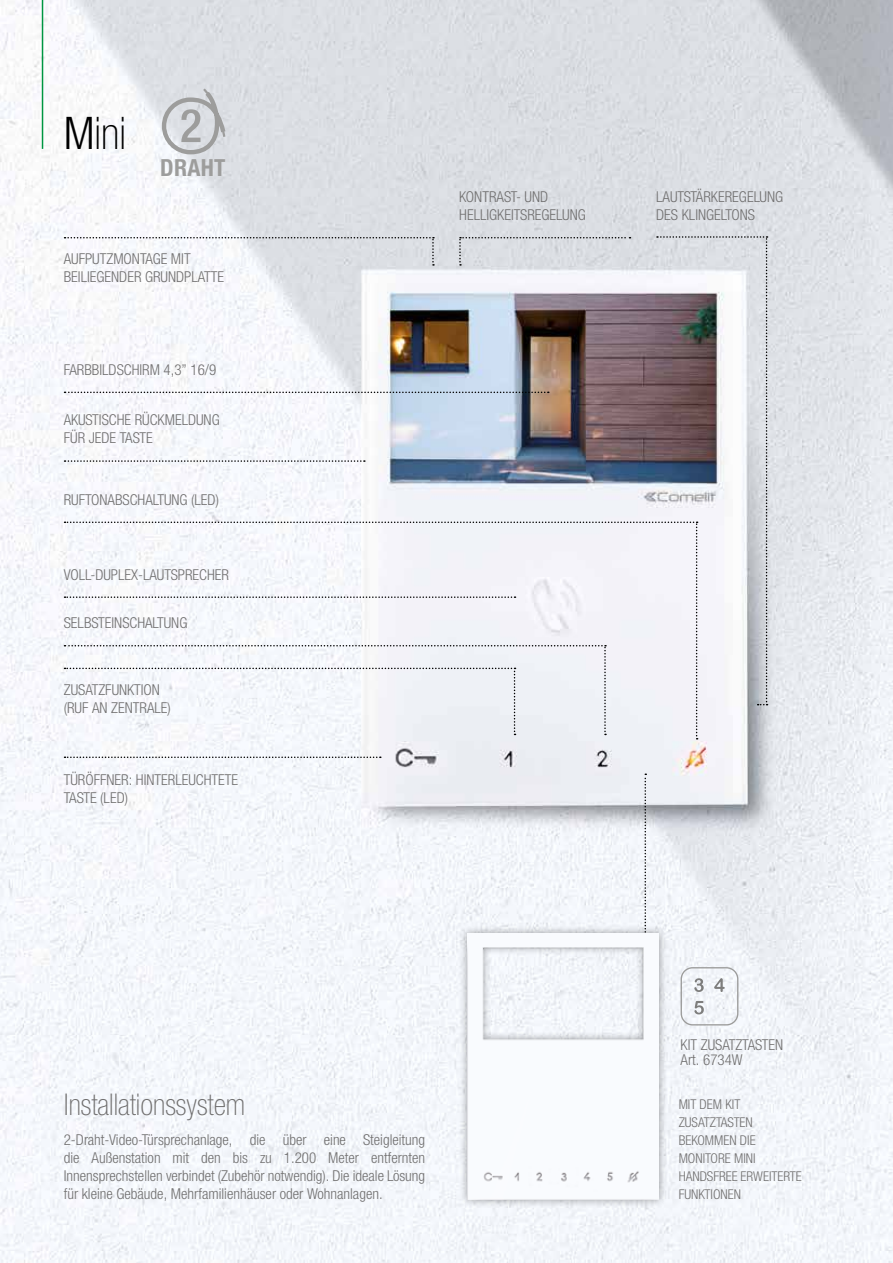
<style>
.page{position:relative;width:893px;height:1263px;background:#fff}
.page>*{position:absolute;margin:0;border:0;box-sizing:border-box;transform-origin:0 0}
.t1{font:100 condensed 45px "Helvetica Neue LTW1 G";color:#000}
.t2{font:100 condensed 30px "Helvetica Neue LTW1 G";color:#706f6f}
.t3{font:700 condensed 23.55px "Helvetica Neue LTW1 G";letter-spacing:.01em;color:#9d9d9c}
.t4{font:300 condensed 15px/18px "Helvetica Neue LTW1 G";color:#706f6f}
.t5{font:300 condensed 13.5px/18px "Helvetica Neue LTW1 G";color:#706f6f}
.s1{font-weight:300}
</style>
<div class="page">
<img style="left:0;top:0;width:893px;height:1263px">
<hr style="left:42px;top:0;width:1px;height:149px;background:#009641">
<svg style="left:65px;top:756px;width:316px;height:2px"></svg>
<svg style="left:681px;top:967px;width:57px;height:58px"></svg>
<svg style="left:65px;top:236px;width:702px;height:503px"></svg>
<svg style="left:537px;top:773px;width:109px;height:152px"></svg>
<div style="left:459px;top:925px;width:208px;height:283px;background:#000;opacity:.4"></div>
<img style="left:468px;top:934px;width:190px;height:265px">
<svg style="left:160px;top:86px;width:71px;height:71px"></svg>
<h1 class="t1" style="left:64px;top:107px;width:64px"><span class="s1">M</span>ini</h1>
<h3 class="t3" style="left:160px;top:154px;width:67px">DRAHT</h3>
<p class="t4" style="left:64px;top:250px;width:162px">AUFPUTZMONTAGE MIT<br>BEILIEGENDER GRUNDPLATTE</p>
<p class="t4" style="left:64px;top:360px;width:154px">FARBBILDSCHIRM 4,3” 16/9</p>
<p class="t4" style="left:64px;top:411px;width:157px">AKUSTISCHE RÜCKMELDUNG<br>FÜR JEDE TASTE</p>
<p class="t4" style="left:64px;top:490px;width:157px">RUFTONABSCHALTUNG (LED)</p>
<p class="t4" style="left:64px;top:566px;width:167px">VOLL-DUPLEX-LAUTSPRECHER</p>
<p class="t4" style="left:64px;top:614px;width:125px">SELBSTEINSCHALTUNG</p>
<p class="t4" style="left:64px;top:681px;width:109px">ZUSATZFUNKTION (RUF AN ZENTRALE)</p>
<p class="t4" style="left:64px;top:771px;width:176px">TÜRÖFFNER: HINTERLEUCHTETE<br>TASTE (LED)</p>
<p class="t4" style="left:459px;top:188px;width:128px">KONTRAST- UND<br>HELLIGKEITSREGELUNG</p>
<p class="t4" style="left:656px;top:188px;width:128px">LAUTSTÄRKEREGELUNG<br>DES KLINGELTONS</p>
<h2 class="t2" style="left:64px;top:1087px;width:183px">Installationssystem</h2>
<p class="t4" style="left:64px;top:1131px;width:363px;text-align:justify">2-Draht-Video-Türsprechanlage, die über eine Steigleitung die Außenstation mit den bis zu 1.200 Meter entfernten Innensprechstellen verbindet (Zubehör notwendig). Die ideale Lösung für kleine Gebäude, Mehrfamilienhäuser oder Wohnanlagen.</p>
<p class="t4" style="left:681px;top:1038px;width:104px;line-height:15px">KIT ZUSATZTASTEN<br>Art. 6734W</p>
<p class="t5" style="left:679px;top:1095px;width:125px">MIT DEM KIT<br>ZUSATZTASTEN<br>BEKOMMEN DIE<br>MONITORE MINI<br>HANDSFREE ERWEITERTE<br>FUNKTIONEN</p>
</div>
